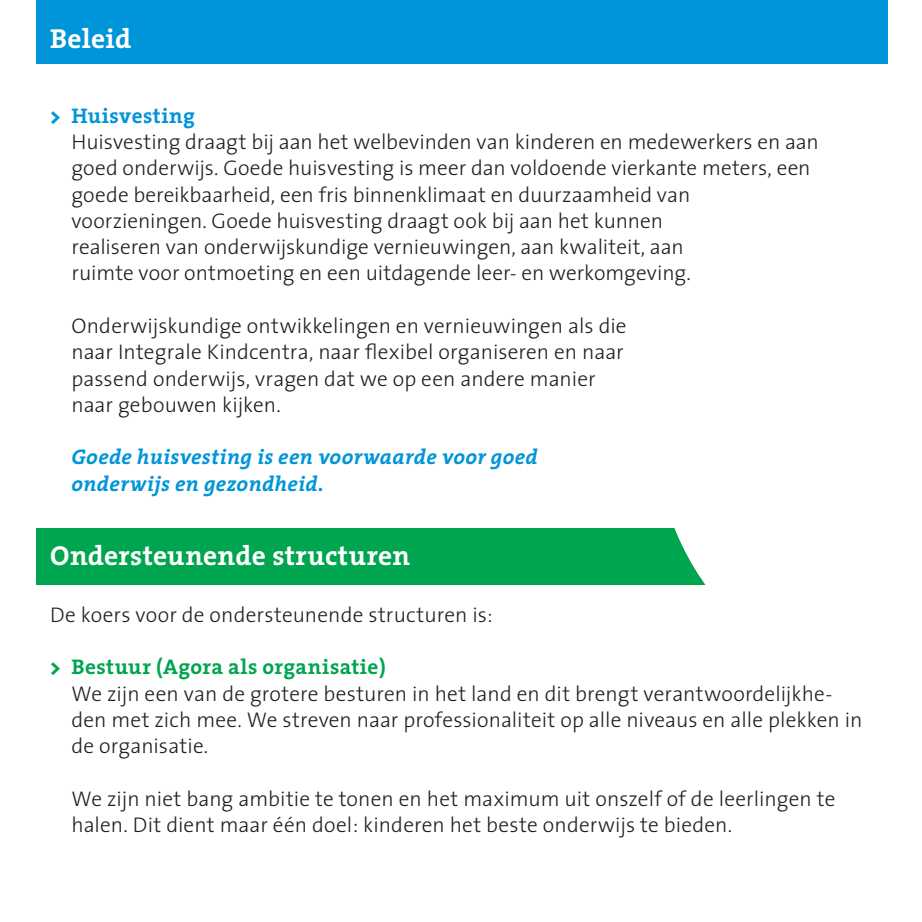
<style>
.page{position:relative;width:922px;height:922px;background:#fff}
.page>*{position:absolute;margin:0;border:0;box-sizing:border-box;transform-origin:0 0}
.t1{font:700 27.5px "The Serif";letter-spacing:.01em;color:#fff}
.t2{font:300 21.25px/26.2px "The Sans";color:#231f20}
.t3{font:italic 700 21.25px/26.2px "The Serif";letter-spacing:.01em;color:#0095d9}
.t4{font:700 21.25px "The Serif";letter-spacing:.02em;color:#00a54f}
.t5{font:700 21.25px "The Serif";letter-spacing:.02em;color:#0095d9}
.s1{font-weight:800}
</style>
<div class="page">
<div style="left:36px;top:527px;width:730px;height:57px;background:#00a54f"></div>
<svg style="left:655px;top:527px;width:111px;height:58px;fill:#fff"></svg>
<div style="left:36px;top:0;width:850px;height:64px;background:#0095d9"></div>
<p class="t1" style="left:50px;top:16px;width:82px">Beleid</p>
<p class="t5" style="left:50px;top:98px;width:146px"><span class="s1">&gt;</span> Huisvesting</p>
<p class="t2" style="left:71px;top:128px;width:748px">Huisvesting draagt bij aan het welbevinden van kinderen en medewerkers en aan goed onderwijs. Goede huisvesting is meer dan voldoende vierkante meters, een goede bereikbaarheid, een fris binnenklimaat en duurzaamheid van voorzieningen. Goede huisvesting draagt ook bij aan het kunnen<br>realiseren van onderwijskundige vernieuwingen, aan kwaliteit, aan<br>ruimte voor ontmoeting en een uitdagende leer- en werkomgeving.</p>
<p class="t2" style="left:71px;top:312px;width:556px">Onderwijskundige ontwikkelingen en vernieuwingen als die naar Integrale Kindcentra, naar flexibel organiseren en naar passend onderwijs, vragen dat we op een andere manier naar gebouwen kijken.</p>
<p class="t3" style="left:71px;top:443px;width:468px">Goede huisvesting is een voorwaarde voor goed onderwijs en gezondheid.</p>
<p class="t1" style="left:50px;top:533px;width:361px">Ondersteunende structuren</p>
<p class="t2" style="left:50px;top:600px;width:444px">De koers voor de ondersteunende structuren is:</p>
<p class="t4" style="left:50px;top:649px;width:337px"><span class="s1">&gt;</span> Bestuur (Agora als organisatie)</p>
<p class="t2" style="left:71px;top:679px;width:792px">We zijn een van de grotere besturen in het land en dit brengt verantwoordelijkhe&shy;den met zich mee. We streven naar professionaliteit op alle niveaus en alle plekken in de organisatie.</p>
<p class="t2" style="left:71px;top:784px;width:765px">We zijn niet bang ambitie te tonen en het maximum uit onszelf of de leerlingen te halen. Dit dient maar één doel: kinderen het beste onderwijs te bieden.</p>
</div>
